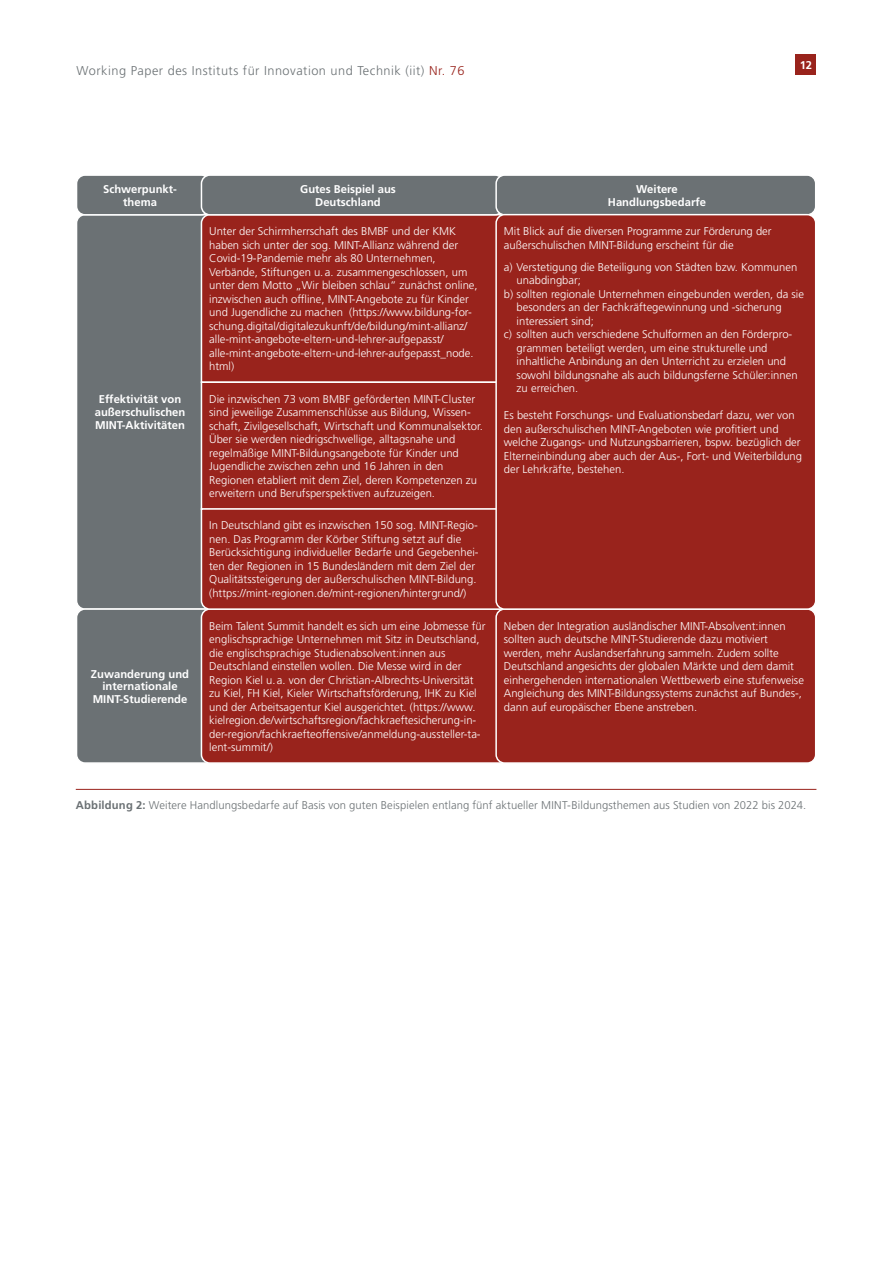
<style>
.page{position:relative;width:893px;height:1263px;background:#fff}
.page>*{position:absolute;margin:0;border:0;box-sizing:border-box;transform-origin:0 0}
.t1{font:300 12.75px "Frutiger LT Pro";letter-spacing:.04em;color:#6b7174}
.t2{font:300 11.25px/13.5px "Frutiger LT Pro";color:#fff}
.t3{font:700 11.25px/12.8px "Frutiger LT Pro";color:#fff;text-align:center}
.t4{font:300 11.25px "Frutiger LT Pro";letter-spacing:.01em;color:#6b7174}
.s1{color:#99231c}
.s2{font-weight:700}
</style>
<div class="page">
<div style="left:795px;top:54px;width:21px;height:21px;background:#99231c"></div>
<div style="left:77px;top:215px;width:141px;height:394px;background:#6b7174;border-radius:9px"></div>
<div style="left:76px;top:214px;width:143px;height:396px;border:2px solid #fff;border-radius:9px"></div>
<div style="left:77px;top:175px;width:133px;height:40px;background:#6b7174;border-radius:9px"></div>
<div style="left:76px;top:174px;width:134px;height:42px;border:2px solid #fff;border-radius:9px"></div>
<div style="left:200px;top:213px;width:299px;height:171px;background:#99231c"></div>
<div style="left:201px;top:175px;width:303px;height:40px;background:#6b7174;border-radius:9px"></div>
<div style="left:201px;top:174px;width:303px;height:42px;border:2px solid #fff;border-radius:9px"></div>
<div style="left:496px;top:175px;width:320px;height:40px;background:#6b7174;border-radius:9px"></div>
<div style="left:495px;top:174px;width:321px;height:42px;border:2px solid #fff;border-radius:9px"></div>
<div style="left:77px;top:609px;width:141px;height:154px;background:#6b7174;border-radius:9px"></div>
<div style="left:76px;top:608px;width:143px;height:156px;border:2px solid #fff;border-radius:9px"></div>
<div style="left:201px;top:609px;width:318px;height:154px;background:#99231c;border-radius:9px"></div>
<div style="left:201px;top:608px;width:319px;height:156px;border:2px solid #fff;border-radius:9px"></div>
<div style="left:496px;top:609px;width:320px;height:154px;background:#99231c;border-radius:9px"></div>
<div style="left:495px;top:608px;width:321px;height:156px;border:2px solid #fff;border-radius:9px"></div>
<div style="left:201px;top:381px;width:308px;height:129px;background:#99231c;border:2px solid #fff"></div>
<div style="left:200px;top:507px;width:325px;height:104px;background:#99231c"></div>
<hr style="left:76px;top:789px;width:740px;height:1px;background:#99231c">
<div style="left:496px;top:215px;width:320px;height:394px;background:#99231c;border-radius:9px"></div>
<div style="left:495px;top:214px;width:321px;height:396px;border:2px solid #fff;border-radius:9px"></div>
<p class="t1" style="left:77px;top:63px;width:389px">Working Paper des Instituts für Innovation und Technik (iit) <span class="s1">Nr. 76</span></p>
<p class="t3" style="left:103px;top:182px;width:75px">Schwerpunkt&shy;thema</p>
<p class="t3" style="left:300px;top:182px;width:97px">Gutes Beispiel aus<br>Deutschland</p>
<p class="t3" style="left:608px;top:182px;width:100px">Weitere<br>Handlungsbedarfe</p>
<p class="t3" style="left:800px;top:59px;width:14px">12</p>
<p class="t3" style="left:95px;top:393px;width:92px">Effektivität von außerschulischen<br>MINT-Aktivitäten</p>
<p class="t3" style="left:91px;top:667px;width:100px">Zuwanderung und internationale<br>MINT-Studierende</p>
<p class="t2" style="left:209px;top:225px;width:270px">Unter der Schirmherrschaft des BMBF und der KMK haben sich unter der sog. MINT-Allianz während der Covid-19-Pandemie mehr als 80 Unternehmen, Verbände, Stiftungen u. a. zusammengeschlossen, um unter dem Motto „Wir bleiben schlau“ zunächst online, inzwischen auch offline, MINT-Angebote zu für Kinder und Jugendliche zu machen (https://www.bildung-for&shy;schung.digital/digitalezukunft/de/bildung/mint-allianz/ alle-mint-angebote-eltern-und-lehrer-aufgepasst/ alle-mint-angebote-eltern-und-lehrer-aufgepasst_node. html)</p>
<p class="t2" style="left:209px;top:392px;width:275px">Die inzwischen 73 vom BMBF geförderten MINT-Cluster sind jeweilige Zusammenschlüsse aus Bildung, Wissen&shy;schaft, Zivilgesellschaft, Wirtschaft und Kommunalsektor.<br>Über sie werden niedrigschwellige, alltagsnahe und regelmäßige MINT-Bildungsangebote für Kinder und Jugendliche zwischen zehn und 16 Jahren in den Regionen etabliert mit dem Ziel, deren Kompetenzen zu erweitern und Berufsperspektiven aufzuzeigen.</p>
<p class="t2" style="left:209px;top:519px;width:271px">In Deutschland gibt es inzwischen 150 sog. MINT-Regio&shy;nen. Das Programm der Körber Stiftung setzt auf die Berücksichtigung individueller Bedarfe und Gegebenhei&shy;ten der Regionen in 15 Bundesländern mit dem Ziel der Qualitätssteigerung der außerschulischen MINT-Bildung. (https://mint-regionen.de/mint-regionen/hintergrund/)</p>
<p class="t2" style="left:504px;top:225px;width:269px">Mit Blick auf die diversen Programme zur Förderung der außerschulischen MINT-Bildung erscheint für die</p>
<p class="t2" style="left:504px;top:260px;width:295px">a) Verstetigung die Beteiligung von Städten bzw. Kommunen</p>
<p class="t2" style="left:517px;top:274px;width:66px">unabdingbar;</p>
<p class="t2" style="left:504px;top:287px;width:302px">b) sollten regionale Unternehmen eingebunden werden, da sie</p>
<p class="t2" style="left:517px;top:301px;width:267px">besonders an der Fachkräftegewinnung und -sicherung</p>
<p class="t2" style="left:517px;top:314px;width:79px">interessiert sind;</p>
<p class="t2" style="left:504px;top:328px;width:290px">c) sollten auch verschiedene Schulformen an den Förderpro-</p>
<p class="t2" style="left:517px;top:341px;width:252px">grammen beteiligt werden, um eine strukturelle und</p>
<p class="t2" style="left:517px;top:355px;width:271px">inhaltliche Anbindung an den Unterricht zu erzielen und</p>
<p class="t2" style="left:517px;top:368px;width:282px">sowohl bildungsnahe als auch bildungsferne Schüler:innen</p>
<p class="t2" style="left:517px;top:382px;width:63px">zu erreichen.</p>
<p class="t2" style="left:504px;top:409px;width:300px">Es besteht Forschungs- und Evaluationsbedarf dazu, wer von den außerschulischen MINT-Angeboten wie profitiert und welche Zugangs- und Nutzungsbarrieren, bspw. bezüglich der Elterneinbindung aber auch der Aus-, Fort- und Weiterbildung der Lehrkräfte, bestehen.</p>
<p class="t2" style="left:209px;top:619px;width:278px">Beim Talent Summit handelt es sich um eine Jobmesse für englischsprachige Unternehmen mit Sitz in Deutschland, die englischsprachige Studienabsolvent:innen aus Deutschland einstellen wollen. Die Messe wird in der Region Kiel u. a. von der Christian-Albrechts-Universität zu Kiel, FH Kiel, Kieler Wirtschaftsförderung, IHK zu Kiel und der Arbeitsagentur Kiel ausgerichtet. (https://www. kielregion.de/wirtschaftsregion/fachkraeftesicherung-in&shy;der-region/fachkraefteoffensive/anmeldung-aussteller-ta&shy;lent-summit/)</p>
<p class="t2" style="left:504px;top:619px;width:302px">Neben der Integration ausländischer MINT-Absolvent:innen sollten auch deutsche MINT-Studierende dazu motiviert werden, mehr Auslandserfahrung sammeln. Zudem sollte Deutschland angesichts der globalen Märkte und dem damit einhergehenden internationalen Wettbewerb eine stufenweise Angleichung des MINT-Bildungssystems zunächst auf Bundes-, dann auf europäischer Ebene anstreben.</p>
<p class="t4" style="left:76px;top:798px;width:732px"><span class="s2">Abbildung 2:</span> Weitere Handlungsbedarfe auf Basis von guten Beispielen entlang fünf aktueller MINT-Bildungsthemen aus Studien von 2022 bis 2024.</p>
</div>
